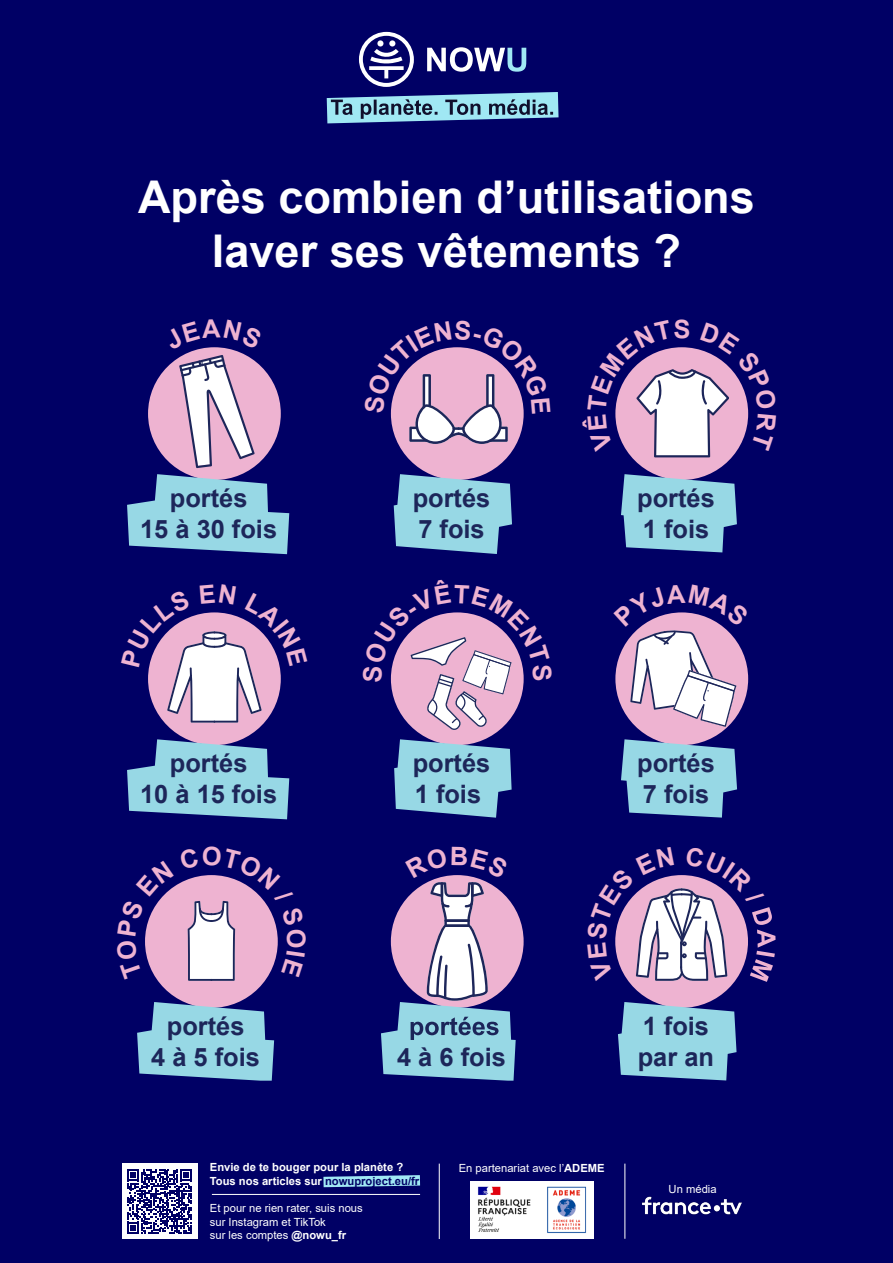
<style>
.page{position:relative;width:893px;height:1263px;background:#000065}
.page>*{position:absolute;margin:0;border:0;box-sizing:border-box;transform-origin:0 0}
.t1{font:700 45.15px/54.2px "Arial";color:#fff;text-align:center}
.t2{font:700 25.35px/30.5px "Arial";color:#1d265a}
.t3{font:11.25px/13.5px "Arial";color:#fff}
.t4{font:700 11.25px "Arial";color:#fff}
.s1{color:#000065}
.s2{font-weight:700}
</style>
<div class="page">
<svg style="left:327px;top:32px;width:231px;height:91px"></svg>
<div style="left:148px;top:347px;width:133px;height:133px;background:#eeb3d1;border-radius:50%"></div>
<svg style="left:127px;top:474px;width:162px;height:80px"></svg>
<div style="left:615px;top:347px;width:133px;height:133px;background:#eeb3d1;border-radius:50%"></div>
<svg style="left:621px;top:474px;width:116px;height:78px;background:#84bad3"></svg>
<div style="left:148px;top:612px;width:133px;height:133px;background:#eeb3d1;border-radius:50%"></div>
<svg style="left:127px;top:739px;width:162px;height:80px"></svg>
<div style="left:615px;top:612px;width:133px;height:133px;background:#eeb3d1;border-radius:50%"></div>
<svg style="left:621px;top:739px;width:116px;height:78px"></svg>
<div style="left:391px;top:612px;width:133px;height:133px;background:#eeb3d1;border-radius:50%"></div>
<svg style="left:394px;top:739px;width:118px;height:79px"></svg>
<div style="left:145px;top:875px;width:133px;height:133px;background:#eeb3d1;border-radius:50%"></div>
<svg style="left:137px;top:1002px;width:137px;height:79px"></svg>
<div style="left:615px;top:875px;width:133px;height:133px;background:#eeb3d1;border-radius:50%"></div>
<svg style="left:618px;top:1002px;width:118px;height:78px;background:#86bdd5"></svg>
<div style="left:391px;top:347px;width:133px;height:133px;background:#eeb3d1;border-radius:50%"></div>
<svg style="left:394px;top:474px;width:118px;height:80px"></svg>
<svg style="left:323px;top:1175px;width:97px;height:12px"></svg>
<div style="left:122px;top:1163px;width:75px;height:76px;background:#fff"></div>
<svg style="left:127px;top:1169px;width:65px;height:65px"></svg>
<hr style="left:212px;top:1194px;width:208px;height:1px;background:#fff">
<hr style="left:439px;top:1163px;width:1px;height:76px;background:#fff">
<hr style="left:625px;top:1163px;width:1px;height:76px;background:#fff">
<img style="left:642px;top:1196px;width:100px;height:19px">
<img style="left:470px;top:1181px;width:123px;height:58px">
<svg style="left:164px;top:347px;width:99px;height:121px"></svg>
<svg style="left:615px;top:347px;width:134px;height:110px"></svg>
<svg style="left:148px;top:612px;width:133px;height:111px"></svg>
<svg style="left:615px;top:612px;width:134px;height:115px"></svg>
<svg style="left:390px;top:612px;width:134px;height:118px"></svg>
<svg style="left:145px;top:875px;width:133px;height:106px"></svg>
<svg style="left:615px;top:875px;width:160px;height:107px"></svg>
<svg style="left:390px;top:347px;width:134px;height:97px"></svg>
<svg style="left:381px;top:875px;width:135px;height:206px"></svg>
<h1 class="t1" style="left:138px;top:171px;width:618px">Après combien d’utilisations laver ses vêtements ?</h1>
<p class="t2" style="left:140px;top:483px;width:138px;text-align:center">portés<br>15 à 30 fois</p>
<p class="t2" style="left:637px;top:483px;width:79px">portés<br>1 fois</p>
<p class="t2" style="left:413px;top:483px;width:79px">portés<br>7 fois</p>
<p class="t2" style="left:140px;top:749px;width:138px;text-align:center">portés<br>10 à 15 fois</p>
<p class="t2" style="left:637px;top:749px;width:79px">portés<br>7 fois</p>
<p class="t2" style="left:413px;top:749px;width:79px">portés<br>1 fois</p>
<p class="t2" style="left:151px;top:1011px;width:110px;text-align:center">portés<br>4 à 5 fois</p>
<p class="t2" style="left:638px;top:1011px;width:78px">1 fois par an</p>
<p class="t2" style="left:397px;top:1042px;width:110px">4 à 6 fois</p>
<p class="t4" style="left:210px;top:1159px;width:195px">Envie de te bouger pour la planète ?</p>
<p class="t4" style="left:210px;top:1173px;width:211px">Tous nos articles sur <span class="s1">nowuproject.eu/fr</span></p>
<p class="t3" style="left:210px;top:1201px;width:154px">Et pour ne rien rater, suis nous sur Instagram et TikTok<br>sur les comptes <span class="s2">@nowu_fr</span></p>
<p class="t3" style="left:459px;top:1161px;width:148px">En partenariat avec l’<span class="s2">ADEME</span></p>
<p class="t3" style="left:669px;top:1182px;width:50px">Un média</p>
</div>
